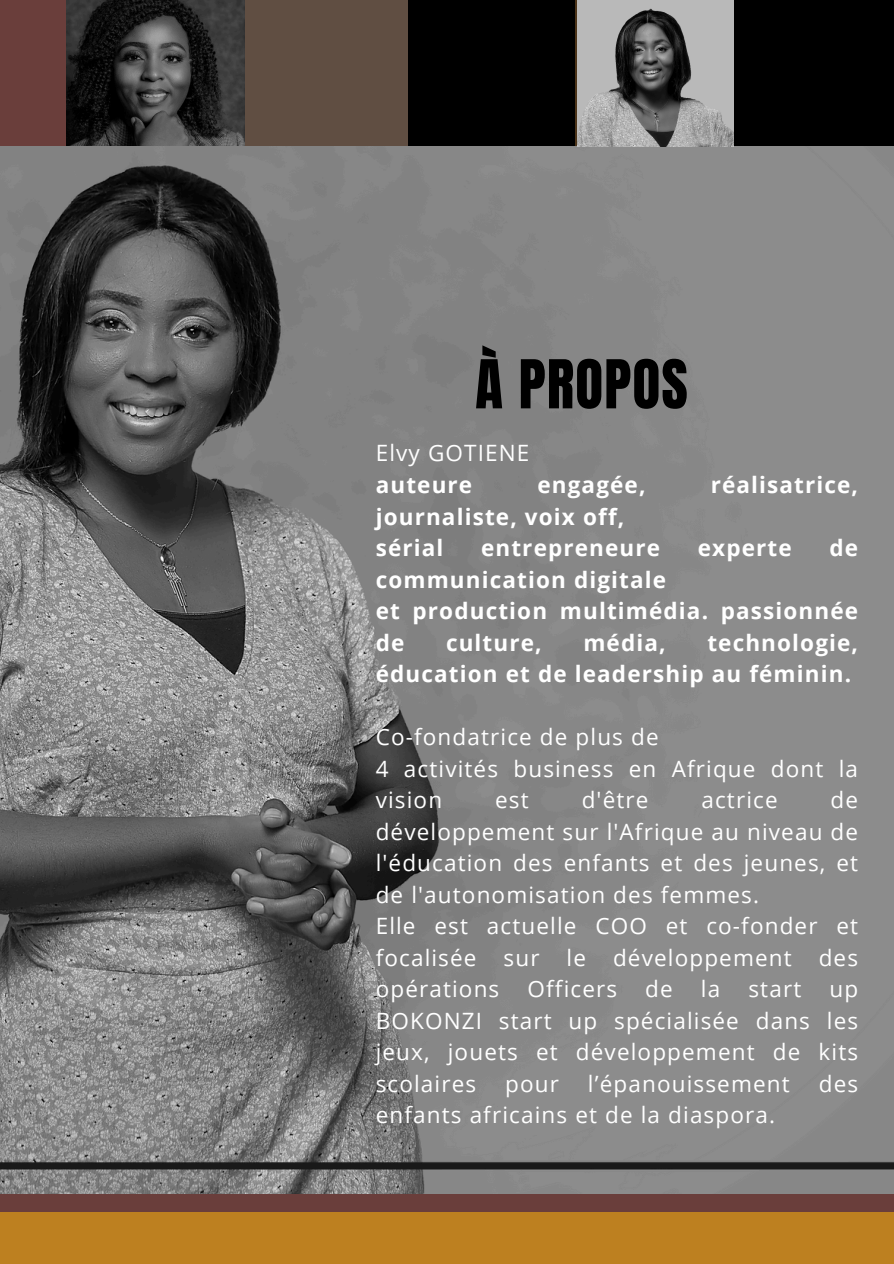
<style>
.page{position:relative;width:894px;height:1264px;background:#fff}
.page>*{position:absolute;margin:0;border:0;box-sizing:border-box;transform-origin:0 0}
.t1{font:57.15px "Anton";letter-spacing:.02em;color:#000}
.t2{font:22.5px/31.5px "Open Sans";letter-spacing:.05em;color:#fff;text-align:justify}
.t3{font:700 22.5px/31.5px "Open Sans";letter-spacing:.05em;color:#fff}
</style>
<div class="page">
<div style="left:0;top:0;width:893px;height:155px;background:#000"></div>
<div style="left:0;top:0;width:89px;height:155px;background:#6a3e3b"></div>
<div style="left:245px;top:0;width:162px;height:155px;background:#604e42"></div>
<img style="left:0;top:146px;width:893px;height:1048px">
<img style="left:577px;top:0;width:156px;height:146px">
<img style="left:67px;top:0;width:177px;height:146px">
<div style="left:0;top:1194px;width:893px;height:69px;background:#6a3e3b"></div>
<div style="left:0;top:1212px;width:893px;height:51px;background:#bd8020"></div>
<p class="t1" style="left:475px;top:343px;width:214px">À PROPOS</p>
<h1 class="t2" style="left:375px;top:437px;width:155px">Elvy GOTIENE</h1>
<p class="t3" style="left:375px;top:468px;width:98px">auteure</p>
<p class="t3" style="left:537px;top:468px;width:110px">engagée,</p>
<p class="t3" style="left:710px;top:468px;width:149px">réalisatrice,</p>
<p class="t3" style="left:375px;top:500px;width:250px">journaliste, voix off,</p>
<p class="t3" style="left:375px;top:531px;width:69px">sérial</p>
<p class="t3" style="left:481px;top:531px;width:180px">entrepreneure</p>
<p class="t3" style="left:697px;top:531px;width:95px">experte</p>
<p class="t3" style="left:829px;top:531px;width:30px">de</p>
<p class="t3" style="left:375px;top:563px;width:292px">communication digitale</p>
<p class="t3" style="left:375px;top:594px;width:484px">et production multimédia. passionnée de</p>
<p class="t3" style="left:446px;top:626px;width:97px">culture,</p>
<p class="t3" style="left:583px;top:626px;width:84px">média,</p>
<p class="t3" style="left:375px;top:626px;width:484px;text-indent:331px">technologie, éducation et de leadership au féminin.</p>
<p class="t2" style="left:375px;top:720px;width:284px">Co-fondatrice de plus de</p>
<p class="t2" style="left:375px;top:752px;width:484px">4 activités business en Afrique dont la vision</p>
<p class="t2" style="left:495px;top:783px;width:35px">est</p>
<p class="t2" style="left:581px;top:783px;width:68px">d'être</p>
<p class="t2" style="left:701px;top:783px;width:78px">actrice</p>
<p class="t2" style="left:375px;top:783px;width:484px;text-indent:455px">de développement sur l'Afrique au niveau de l'éducation des enfants et des jeunes, et de l'autonomisation des femmes.</p>
<p class="t2" style="left:375px;top:909px;width:484px">Elle est actuelle COO et co-fonder et focalisée sur le développement des opérations Officers de la start up BOKONZI start up spécialisée dans les jeux, jouets et développement de kits scolaires</p>
<p class="t2" style="left:505px;top:1067px;width:55px">pour</p>
<p class="t2" style="left:587px;top:1067px;width:203px">l’épanouissement</p>
<p class="t2" style="left:818px;top:1067px;width:41px">des</p>
<p class="t2" style="left:375px;top:1098px;width:401px">enfants africains et de la diaspora.</p>
</div>
